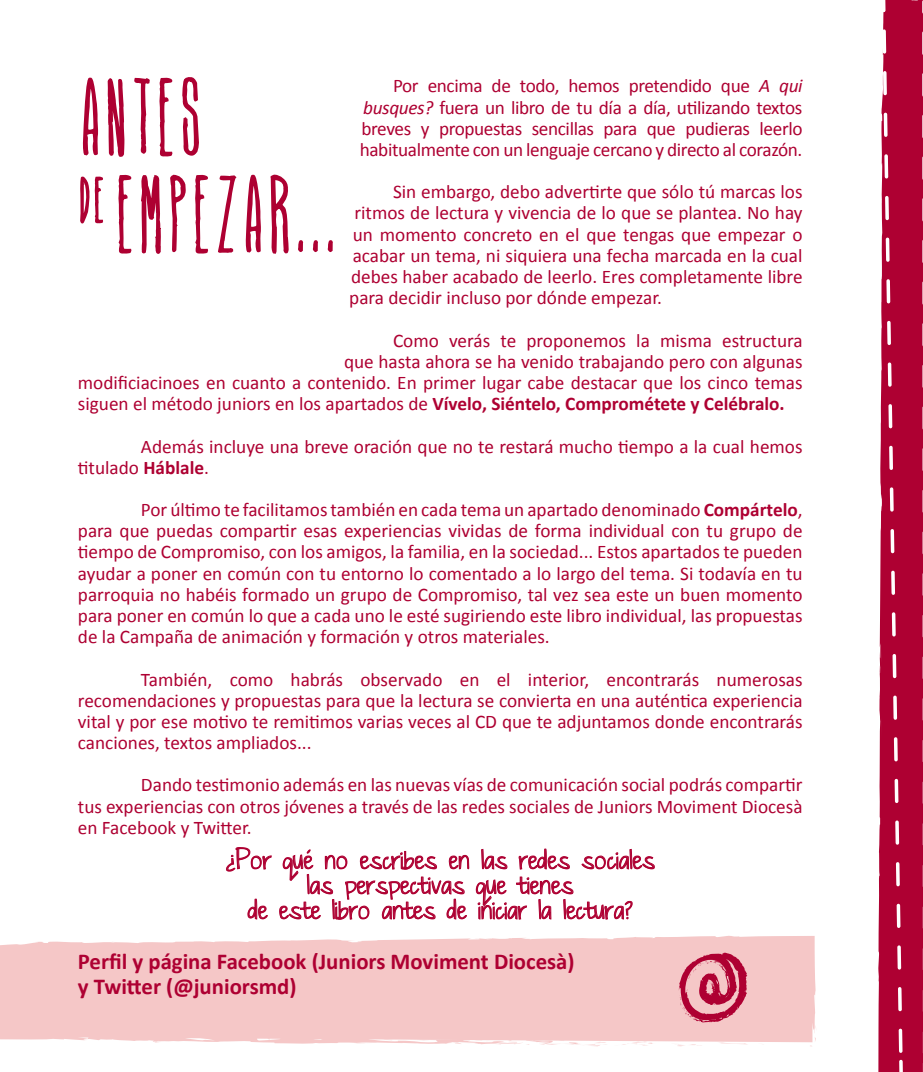
<style>
.page{position:relative;width:923px;height:1072px;background:#fff}
.page>*{position:absolute;margin:0;border:0;box-sizing:border-box;transform-origin:0 0}
.t1{font:60.55px "Higher Than High";color:#ae0032}
.t2{font:22.75px "Just The Way You Are";color:#ae0032}
.t3{font:700 22.75px "Calibri";color:#ae0032}
.t4{font:19.25px/21.2px "Calibri";color:#ae0032;text-align:justify}
.t5{font:700 19.25px "Calibri";color:#ae0032}
.s1{font-style:italic}
.s2{font-weight:400}
.s3{font-weight:700}
</style>
<div class="page">
<svg style="left:677px;top:1044px;width:25px;height:2px"></svg>
<svg style="left:0;top:935px;width:815px;height:109px;background:#f5caca"></svg>
<svg style="left:508px;top:1039px;width:147px;height:7px"></svg>
<svg style="left:446px;top:1040px;width:56px;height:4px"></svg>
<svg style="left:354px;top:1037px;width:47px;height:6px"></svg>
<svg style="left:154px;top:1033px;width:16px;height:9px"></svg>
<svg style="left:807px;top:1024px;width:9px;height:22px"></svg>
<svg style="left:226px;top:847px;width:46px;height:25px"></svg>
<svg style="left:247px;top:898px;width:21px;height:22px"></svg>
<svg style="left:279px;top:848px;width:376px;height:72px"></svg>
<svg style="left:82px;top:77px;width:17px;height:79px"></svg>
<svg style="left:107px;top:78px;width:18px;height:79px"></svg>
<svg style="left:134px;top:77px;width:16px;height:77px"></svg>
<svg style="left:159px;top:77px;width:14px;height:79px"></svg>
<svg style="left:182px;top:78px;width:17px;height:78px"></svg>
<svg style="left:80px;top:176px;width:23px;height:48px"></svg>
<svg style="left:118px;top:174px;width:14px;height:79px"></svg>
<svg style="left:141px;top:175px;width:20px;height:79px"></svg>
<svg style="left:170px;top:174px;width:16px;height:79px"></svg>
<svg style="left:195px;top:174px;width:13px;height:79px"></svg>
<svg style="left:218px;top:175px;width:19px;height:78px"></svg>
<svg style="left:245px;top:174px;width:16px;height:79px"></svg>
<svg style="left:270px;top:174px;width:19px;height:80px"></svg>
<svg style="left:298px;top:240px;width:4px;height:12px"></svg>
<svg style="left:312px;top:240px;width:5px;height:12px"></svg>
<svg style="left:327px;top:240px;width:5px;height:13px"></svg>
<svg style="left:678px;top:952px;width:69px;height:70px;background:#d56e84"></svg>
<svg style="left:878px;top:0;width:45px;height:1071px;background:#b51745"></svg>
<svg style="left:907px;top:0;width:8px;height:4px"></svg>
<svg style="left:882px;top:0;width:3px;height:10px"></svg>
<svg style="left:880px;top:28px;width:24px;height:1026px"></svg>
<svg style="left:899px;top:1061px;width:4px;height:10px"></svg>
<svg style="left:920px;top:29px;width:3px;height:1027px;background:#b41341"></svg>
<p class="t1" style="left:78px;top:75px;width:127px">ANTES</p>
<p class="t1" style="left:78px;top:172px;width:261px"><sup>DE</sup> EMPEZAR...</p>
<p class="t4" style="left:360px;top:74px;width:444px;text-indent:33px">Por encima de todo, hemos pretendido que <span class="s1">A qui busques?</span> fuera un libro de tu día a día, utilizando textos breves y propuestas sencillas para que pudieras leerlo habitualmente con un lenguaje cercano y directo al corazón.</p>
<p class="t4" style="left:349px;top:180px;width:455px;text-indent:44px">Sin embargo, debo advertirte que sólo tú marcas los ritmos de lectura y vivencia de lo que se plantea. No hay un momento concreto en el que tengas que empezar o acabar un tema, ni siquiera una fecha marcada en la cual debes haber acabado de leerlo. Eres completamente libre para decidir incluso por dónde empezar.</p>
<p class="t4" style="left:393px;top:329px;width:411px">Como verás te proponemos la misma estructura</p>
<p class="t4" style="left:344px;top:350px;width:460px">que hasta ahora se ha venido trabajando pero con algunas</p>
<p class="t4" style="left:78px;top:371px;width:726px">modificiacinoes en cuanto a contenido. En primer lugar cabe destacar que los cinco temas</p>
<p class="t5" style="left:78px;top:392px;width:708px"><span class="s2">siguen el método juniors en los apartados de</span> Vívelo, Siéntelo, Comprométete y Celébralo.</p>
<p class="t4" style="left:78px;top:434px;width:726px;text-indent:63px">Además incluye una breve oración que no te restará mucho tiempo a la cual hemos titulado <span class="s3">Háblale</span>.</p>
<p class="t4" style="left:78px;top:498px;width:726px;text-indent:63px">Por último te facilitamos también en cada tema un apartado denominado <span class="s3">Compártelo</span>, para que puedas compartir esas experiencias vividas de forma individual con tu grupo de tiempo de Compromiso, con los amigos, la familia, en la sociedad... Estos apartados te pueden ayudar a poner en común con tu entorno lo comentado a lo largo del tema. Si todavía en tu parroquia no habéis formado un grupo de Compromiso, tal vez sea este un buen momento para poner en común lo que a cada uno le esté sugiriendo este libro individual, las propuestas de la Campaña de animación y formación y otros materiales.</p>
<p class="t4" style="left:78px;top:667px;width:726px;text-indent:63px">También, como habrás observado en el interior, encontrarás numerosas recomendaciones y propuestas para que la lectura se convierta en una auténtica experiencia vital y por ese motivo te remitimos varias veces al CD que te adjuntamos donde encontrarás canciones, textos ampliados...</p>
<p class="t4" style="left:78px;top:773px;width:726px;text-indent:63px">Dando testimonio además en las nuevas vías de comunicación social podrás compartir tus experiencias con otros jóvenes a través de las redes sociales de Juniors Moviment Diocesà en Facebook y Twitter.</p>
<p class="t2" style="left:225px;top:847px;width:431px">¿Por qué no escribes en las redes sociales</p>
<p class="t2" style="left:307px;top:872px;width:268px">las perspectivas que tienes</p>
<p class="t2" style="left:248px;top:897px;width:386px">de este libro antes de iniciar la lectura?</p>
<p class="t3" style="left:78px;top:947px;width:498px">Perfil y página Facebook (Juniors Moviment Diocesà)</p>
<p class="t3" style="left:78px;top:972px;width:220px">y Twitter (@juniorsmd)</p>
</div>
